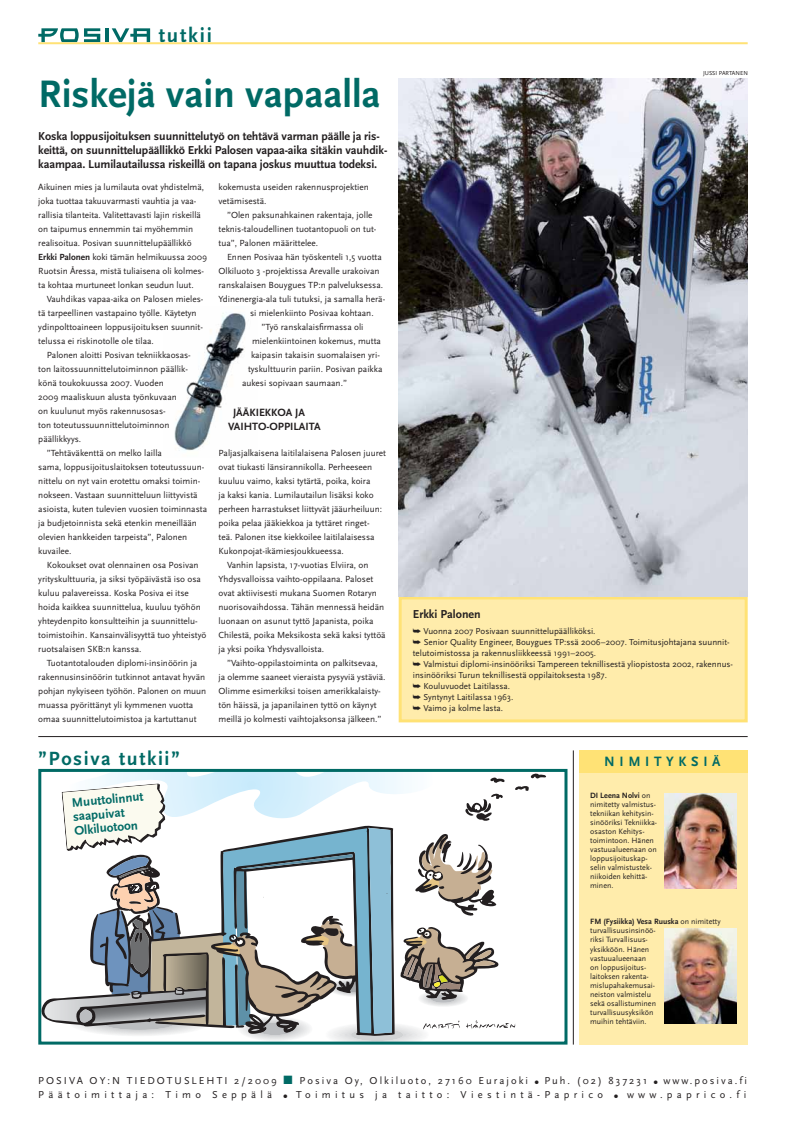
<style>
.page{position:relative;width:786px;height:1126px;background:#fff}
.page>*{position:absolute;margin:0;border:0;box-sizing:border-box;transform-origin:0 0}
.t1{font:700 40px "Scala Sans";color:#006a65}
.t2{font:700 21px "Scala Sans";letter-spacing:.08em;color:#006a65}
.t3{font:700 20px "Scala Sans";letter-spacing:.08em;color:#006a65}
.t4{font:700 14.1px "Scala Sans";letter-spacing:.33em;color:#006a65}
.t5{font:700 13px/14px "Scala Sans";color:#006a65}
.t6{font:700 12px/14px "Scala Sans";letter-spacing:-.01em;color:#231f20}
.t7{font:700 11px/14px "Scala Sans";color:#231f20}
.t8{font:10.5px/14px "Scala Sans";letter-spacing:.195em;color:#231f20}
.t9{font:9.2px/14px "Scala Sans";color:#231f20}
.t10{font:9px/11px "Scala Sans";color:#231f20}
.t11{font:8px/9px "Scala Sans";color:#231f20}
.t12{font:6px "Scala Sans";color:#231f20}
.s1{font-weight:700}
.s2{color:#006a65}
</style>
<div class="page">
<img style="left:174px;top:313px;width:72px;height:138px">
<div style="left:38px;top:768px;width:529px;height:276px;border:3px solid #006a65"></div>
<div style="left:400px;top:598px;width:345px;height:122px;background:#ffecab"></div>
<div style="left:398px;top:596px;width:349px;height:126px;border:3px solid #ffe275"></div>
<hr style="left:38px;top:42px;width:709px;height:2px;background:#ffe275">
<hr style="left:38px;top:736px;width:709px;height:1px;background:#231f20">
<svg style="left:38px;top:28px;width:62px;height:14px"></svg>
<svg style="left:112px;top:28px;width:38px;height:14px"></svg>
<hr style="left:105px;top:28px;width:4px;height:14px;background:#006a65">
<hr style="left:573px;top:750px;width:1px;height:294px;background:#231f20">
<svg style="left:40px;top:770px;width:506px;height:272px"></svg>
<div style="left:578px;top:768px;width:169px;height:276px;background:#ffecab"></div>
<div style="left:578px;top:750px;width:169px;height:22px;background:#ffe275"></div>
<img style="left:664px;top:793px;width:72px;height:95px">
<img style="left:664px;top:928px;width:72px;height:95px">
<img style="left:398px;top:78px;width:349px;height:518px">
<h2 class="t2" style="left:159px;top:27px;width:55px">tutkii</h2>
<h1 class="t1" style="left:38px;top:78px;width:343px">Riskejä vain vapaalla</h1>
<h3 class="t6" style="left:38px;top:130px;width:350px">Koska loppusijoituksen suunnittelutyö on tehtävä varman päälle ja ris&shy;keittä, on suunnittelupäällikkö Erkki Palosen vapaa-aika sitäkin vauhdik&shy;kaampaa. Lumilautailussa riskeillä on tapana joskus muuttua todeksi.</h3>
<p class="t9" style="left:218px;top:180px;width:152px">kokemusta useiden raken nusprojektien vetämisestä.</p>
<p class="t9" style="left:218px;top:208px;width:159px;text-indent:9px">”Olen paksunahkainen rakentaja, jolle teknis-taloudellinen tuotantopuoli on tut&shy;tua”, Palonen määrittelee.</p>
<p class="t9" style="left:227px;top:250px;width:156px">Ennen Posivaa hän työskenteli 1,5 vuotta</p>
<p class="t9" style="left:218px;top:264px;width:162px">Olkiluoto 3 -projektissa Arevalle urakoivan</p>
<p class="t9" style="left:218px;top:278px;width:166px">ranskalaisen Bouygues TP:n palveluksessa.</p>
<p class="t9" style="left:218px;top:292px;width:168px">Ydinenergia-ala tuli tutuksi, ja samalla herä-</p>
<p class="t9" style="left:250px;top:306px;width:125px">si mielenkiinto Posivaa kohtaan.</p>
<p class="t9" style="left:261px;top:320px;width:103px">”Työ ranskalaisfirmassa oli</p>
<p class="t9" style="left:252px;top:334px;width:130px">mielenkiintoinen kokemus, mutta</p>
<p class="t9" style="left:251px;top:348px;width:130px">kaipasin takaisin suomalaisen yri-</p>
<p class="t9" style="left:248px;top:362px;width:136px">tyskulttuurin pariin. Posivan paikka</p>
<p class="t9" style="left:242px;top:376px;width:106px">aukesi sopivaan saumaan.”</p>
<p class="t7" style="left:228px;top:406px;width:94px;text-indent:5px">JÄÄKIEKKOA JA<br>VAIHTO-OPPILAITA</p>
<p class="t9" style="left:218px;top:446px;width:169px">Paljasjalkaisena laitilalaisena Palosen juuret</p>
<p class="t9" style="left:218px;top:460px;width:155px">ovat tiukasti länsirannikolla. Perheeseen</p>
<p class="t9" style="left:218px;top:474px;width:153px">kuuluu vaimo, kaksi tytärtä, poika, koira</p>
<p class="t9" style="left:218px;top:488px;width:157px">ja kaksi kania. Lumilautailun lisäksi koko</p>
<p class="t9" style="left:218px;top:502px;width:165px">perheen harrastukset liittyvät jääurheiluun:</p>
<p class="t9" style="left:218px;top:516px;width:152px">poika pelaa jääkiekkoa ja tyttäret ringet-</p>
<p class="t9" style="left:218px;top:530px;width:157px">teä. Palonen itse kiekkoilee laitilalaisessa</p>
<p class="t9" style="left:218px;top:544px;width:127px">Kukonpojat-ikämiesjoukkueessa.</p>
<p class="t9" style="left:227px;top:558px;width:143px">Vanhin lapsista, 17-vuotias Elviira, on</p>
<p class="t9" style="left:218px;top:572px;width:156px">Yhdysvalloissa vaihto-oppilaana. Paloset</p>
<p class="t9" style="left:218px;top:586px;width:160px">ovat aktiivisesti mukana Suomen Rotaryn</p>
<p class="t9" style="left:218px;top:600px;width:167px">nuorisovaihdossa. Tähän mennessä heidän</p>
<p class="t9" style="left:218px;top:614px;width:156px">luonaan on asunut tyttö Japanista, poika</p>
<p class="t9" style="left:218px;top:628px;width:169px">Chilestä, poika Meksikosta sekä kaksi tyttöä</p>
<p class="t9" style="left:218px;top:642px;width:107px">ja yksi poika Yhdysvalloista.</p>
<p class="t9" style="left:227px;top:656px;width:152px">”Vaihto-oppilastoiminta on palkitsevaa,</p>
<p class="t9" style="left:218px;top:670px;width:168px">ja olemme saaneet vieraista pysyviä ystäviä.</p>
<p class="t9" style="left:218px;top:684px;width:164px">Olimme esimerkiksi toisen amerikkalaisty-</p>
<p class="t9" style="left:218px;top:698px;width:159px">tön häissä, ja japanilainen tyttö on käynyt</p>
<p class="t9" style="left:218px;top:712px;width:164px">meillä jo kolmesti vaihtojaksonsa jälkeen.”</p>
<p class="t9" style="left:38px;top:180px;width:170px">Aikuinen mies ja lumilauta ovat yhdistelmä, joka tuottaa takuuvarmasti vauhtia ja vaa&shy;rallisia tilanteita. Valitettavasti lajin riskeillä on taipumus ennemmin tai myöhemmin realisoitua. Posivan suunnittelupäällikkö <span class="s1">Erkki Palonen</span> koki tämän helmikuussa 2009<br>Ruotsin Åressa, mistä tuliaisena oli kolmes&shy;ta kohtaa murtuneet lonkan seudun luut.</p>
<p class="t9" style="left:38px;top:292px;width:166px;text-indent:9px">Vauhdikas vapaa-aika on Palosen mieles&shy;tä tarpeellinen vastapaino työlle. Käytetyn ydinpolttoaineen loppusijoituksen suunnit&shy;telussa ei riskinotolle ole tilaa.</p>
<p class="t9" style="left:47px;top:348px;width:145px">Palonen aloitti Posivan tekniikkaosas-</p>
<p class="t9" style="left:38px;top:362px;width:151px">ton laitossuunnittelutoiminnon päällik-</p>
<p class="t9" style="left:38px;top:376px;width:127px">könä toukokuussa 2007. Vuoden</p>
<p class="t9" style="left:38px;top:390px;width:140px">2009 maaliskuun alusta työnkuvaan</p>
<p class="t9" style="left:38px;top:404px;width:129px">on kuulunut myös rakennusosas-</p>
<p class="t9" style="left:38px;top:418px;width:133px">ton toteutussuunnittelutoiminnon</p>
<p class="t9" style="left:38px;top:432px;width:44px">päällikkyys.</p>
<p class="t9" style="left:47px;top:446px;width:117px">”Tehtäväkenttä on melko lailla</p>
<p class="t9" style="left:38px;top:460px;width:167px">sama, loppusijoituslaitoksen toteutussuun-</p>
<p class="t9" style="left:38px;top:474px;width:163px">nittelu on nyt vain erotettu omaksi toimin-</p>
<p class="t9" style="left:38px;top:488px;width:161px">nokseen. Vastaan suunnitteluun liittyvistä</p>
<p class="t9" style="left:38px;top:502px;width:170px">asioista, kuten tulevien vuosien toiminnasta</p>
<p class="t9" style="left:38px;top:516px;width:160px">ja budjetoinnista sekä etenkin meneillään</p>
<p class="t9" style="left:38px;top:530px;width:150px">olevien hankkeiden tarpeista”, Palonen</p>
<p class="t9" style="left:38px;top:544px;width:35px">kuvailee.</p>
<p class="t9" style="left:47px;top:558px;width:153px">Kokoukset ovat olennainen osa Posivan</p>
<p class="t9" style="left:38px;top:572px;width:164px">yrityskulttuuria, ja siksi työpäivästä iso osa</p>
<p class="t9" style="left:38px;top:586px;width:152px">kuluu palavereissa. Koska Posiva ei itse</p>
<p class="t9" style="left:38px;top:600px;width:164px">hoida kaikkea suunnittelua, kuuluu työhön</p>
<p class="t9" style="left:38px;top:614px;width:161px">yhteydenpito konsultteihin ja suunnittelu-</p>
<p class="t9" style="left:38px;top:628px;width:169px">toimistoihin. Kansainvälisyyttä tuo yhteistyö</p>
<p class="t9" style="left:38px;top:642px;width:105px">ruotsalaisen SKB:n kanssa.</p>
<p class="t9" style="left:47px;top:656px;width:152px">Tuotantotalouden diplomi-insinöörin ja</p>
<p class="t9" style="left:38px;top:670px;width:168px">rakennusinsinöörin tutkinnot antavat hyvän</p>
<p class="t9" style="left:38px;top:684px;width:169px">pohjan nykyiseen työhön. Palonen on muun</p>
<p class="t9" style="left:38px;top:698px;width:156px">muassa pyörittänyt yli kymmenen vuotta</p>
<p class="t9" style="left:38px;top:712px;width:160px">omaa suunnittelutoimistoa ja kartuttanut</p>
<h3 class="t3" style="left:38px;top:750px;width:143px">”Posiva tutkii”</h3>
<h3 class="t5" style="left:71px;top:796px;width:73px;rotate:-5deg">Muuttolinnut saapuivat<br>Olkiluotoon</h3>
<h3 class="t6" style="left:412px;top:608px;width:69px">Erkki Palonen</h3>
<p class="t12" style="left:702px;top:70px;width:46px">JUSSI PARTANEN</p>
<p class="t10" style="left:412px;top:626px;width:321px">➥ Vuonna 2007 Posivaan suunnittelupäälliköksi.<br>➥ Senior Quality Engineer, Bouygues TP:ssä 2006–2007. Toimitusjohtajana suunnit&shy;telutoimistossa ja rakennusliikkeessä 1991–2005.<br>➥ Valmistui diplomi-insinööriksi Tampereen teknillisestä yliopistosta 2002, rakennus&shy;insinööriksi Turun teknillisestä oppilaitoksesta 1987.<br>➥ Kouluvuodet Laitilassa.<br>➥ Syntynyt Laitilassa 1963.<br>➥ Vaimo ja kolme lasta.</p>
<h3 class="t4" style="left:604px;top:756px;width:118px">NIMITYKSIÄ</h3>
<p class="t11" style="left:590px;top:791px;width:68px"><span class="s1">DI Leena Nolvi</span> on nimitetty valmistus&shy;tekniikan kehitysin&shy;sinööriksi Tekniikka&shy;osaston Kehitys&shy;toimintoon. Hänen vastuualueenaan on loppusijoituskap&shy;selin valmistustek&shy;niikoiden kehittä&shy;minen.</p>
<p class="t11" style="left:590px;top:917px;width:132px"><span class="s1">FM (Fysiikka) Vesa Ruuska</span> on nimitetty turvallisuusinsinöö-<br>riksi Turvallisuu s-<br>yksikköön. Hänen<br>vastuualueenaan<br>on loppusijoitus-<br>laitoksen rakenta-<br>mislupahakemusai-<br>neiston valmistelu<br>sekä osallistuminen turvallisuusyksikön<br>muihin tehtäviin.</p>
<p class="t8" style="left:38px;top:1073px;width:710px">POSIVA OY:N TIEDOTUSLEHTI 2/2009 <span class="s2">■</span> Posiva Oy, Olkiluoto, 27160 Eurajoki ● Puh. (02) 837231 ● www.posiva.fi<br>Päätoimittaja: Timo Seppälä ● Toimitus ja taitto: Viestintä-Paprico ● www.paprico.fi</p>
</div>
